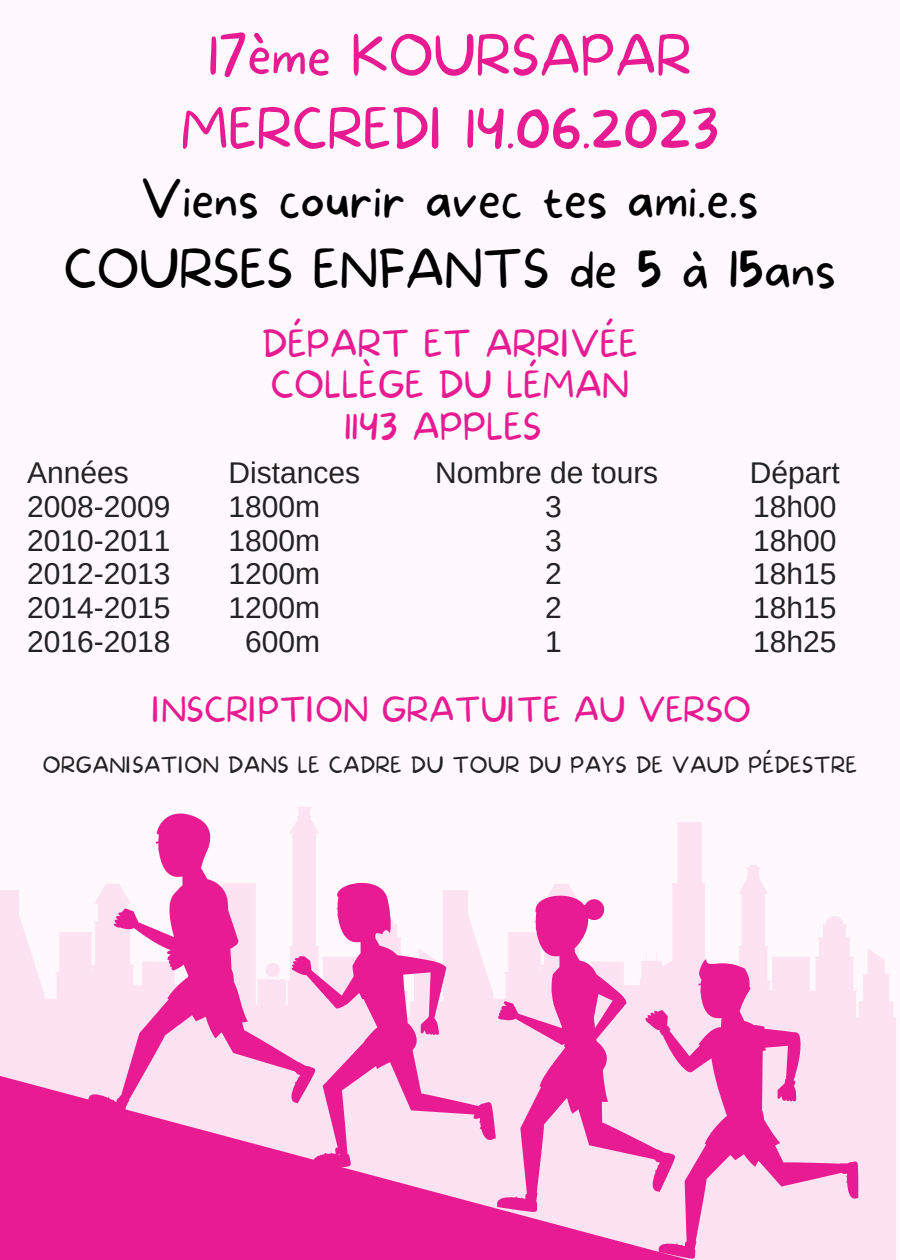
<style>
.page{position:relative;width:900px;height:1260px;background:#fff8fc}
.page>*{position:absolute;margin:0;border:0;box-sizing:border-box;transform-origin:0 0}
.t1{font:100 52.75px/73px "More Sugar";color:#e81b92;text-align:center}
.t2{font:100 50px/69.5px "More Sugar";color:#000;text-align:center}
.t3{font:100 35px/41.2px "More Sugar";letter-spacing:.01em;color:#e81b92;text-align:center}
.t4{font:100 32.5px "More Sugar";letter-spacing:.01em;color:#e81b92}
.t5{font:30px "Arimo";color:#232323}
.t6{font:100 21px "More Sugar";letter-spacing:.02em;color:#232323}
</style>
<div class="page">
<svg style="left:0;top:822px;width:896px;height:253px"></svg>
<svg style="left:0;top:1075px;width:896px;height:185px;background:#ec43a5"></svg>
<svg style="left:88px;top:808px;width:228px;height:310px"></svg>
<svg style="left:645px;top:957px;width:214px;height:302px;background:#f7acd7"></svg>
<svg style="left:292px;top:877px;width:204px;height:291px;fill:#fde2f1"></svg>
<svg style="left:494px;top:889px;width:182px;height:323px;fill:#fde2f1"></svg>
<h1 class="t1" style="left:181px;top:22px;width:540px">17ème KOURSAPAR<br>MERCREDI 14.06.2023</h1>
<h2 class="t2" style="left:64px;top:167px;width:774px">Viens courir avec tes ami.e.s<br>COURSES ENFANTS de 5 à 15ans</h2>
<p class="t3" style="left:262px;top:325px;width:378px">DÉPART ET ARRIVÉE<br>COLLÈGE DU LÉMAN<br>1143 APPLES</p>
<p class="t5" style="left:27px;top:456px;width:103px">Années</p>
<p class="t5" style="left:229px;top:456px;width:133px">Distances</p>
<p class="t5" style="left:435px;top:456px;width:225px">Nombre de tours</p>
<p class="t5" style="left:750px;top:456px;width:91px">Départ</p>
<p class="t5" style="left:27px;top:490px;width:145px">2008-2009</p>
<p class="t5" style="left:229px;top:490px;width:93px">1800m</p>
<p class="t5" style="left:545px;top:490px;width:18px">3</p>
<p class="t5" style="left:753px;top:490px;width:85px">18h00</p>
<p class="t5" style="left:27px;top:523px;width:145px">2010-2011</p>
<p class="t5" style="left:229px;top:523px;width:93px">1800m</p>
<p class="t5" style="left:545px;top:523px;width:18px">3</p>
<p class="t5" style="left:753px;top:523px;width:85px">18h00</p>
<p class="t5" style="left:27px;top:557px;width:145px">2012-2013</p>
<p class="t5" style="left:229px;top:557px;width:93px">1200m</p>
<p class="t5" style="left:545px;top:557px;width:18px">2</p>
<p class="t5" style="left:753px;top:557px;width:85px">18h15</p>
<p class="t5" style="left:27px;top:591px;width:145px">2014-2015</p>
<p class="t5" style="left:229px;top:591px;width:93px">1200m</p>
<p class="t5" style="left:545px;top:591px;width:18px">2</p>
<p class="t5" style="left:753px;top:591px;width:85px">18h15</p>
<p class="t5" style="left:27px;top:625px;width:145px">2016-2018</p>
<p class="t5" style="left:245px;top:625px;width:76px">600m</p>
<p class="t5" style="left:545px;top:625px;width:18px">1</p>
<p class="t5" style="left:753px;top:625px;width:85px">18h25</p>
<p class="t4" style="left:152px;top:691px;width:601px">INSCRIPTION GRATUITE AU VERSO</p>
<p class="t6" style="left:43px;top:753px;width:815px">ORGANISATION DANS LE CADRE DU TOUR DU PAYS DE VAUD PÉDESTRE</p>
</div>
